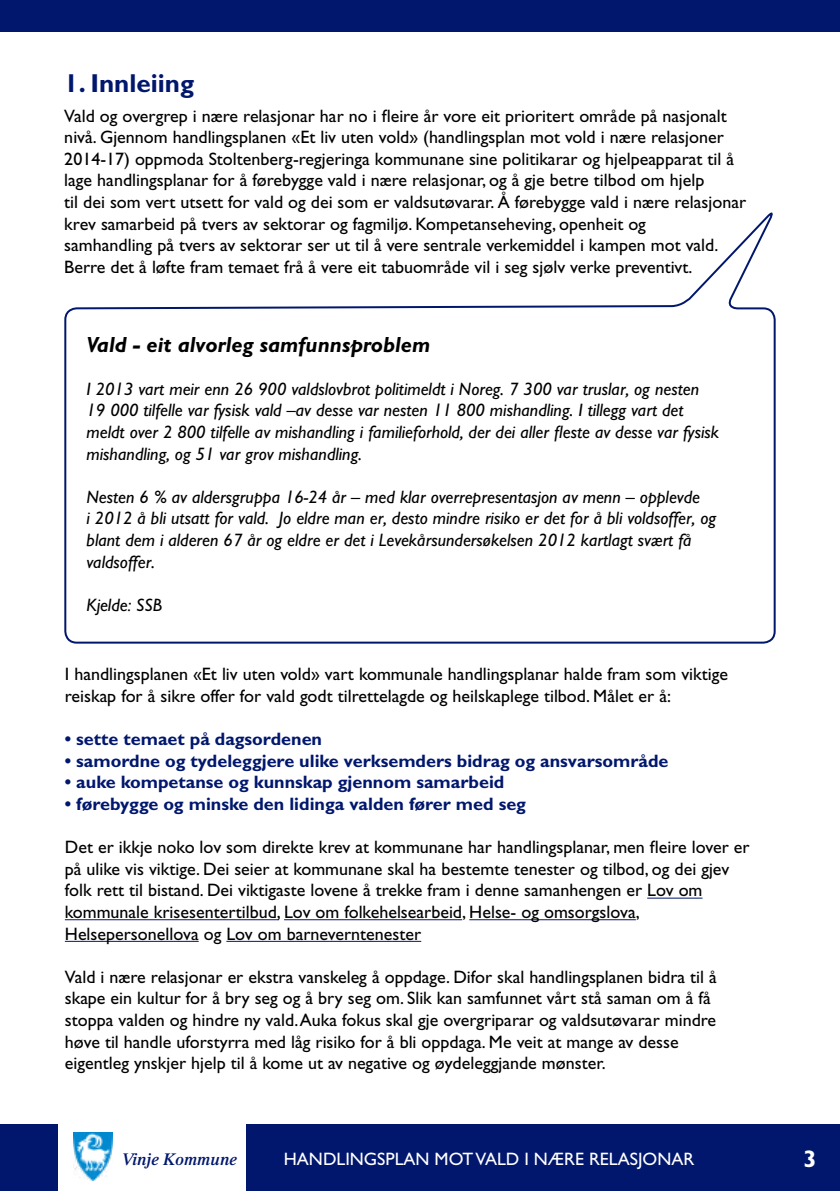
<style>
.page{position:relative;width:840px;height:1191px;background:#fff}
.page>*{position:absolute;margin:0;border:0;box-sizing:border-box;transform-origin:0 0}
.t1{font:700 26px "Gill Sans";color:#01176d}
.t2{font:700 24px "Gill Sans";color:#fff}
.t3{font:italic 700 22px "Gill Sans";color:#000}
.t4{font:18px/21.6px "Gill Sans";color:#000}
.t5{font:italic 18px/21.6px "M Gill Sans";color:#000}
.t6{font:700 18px "Gill Sans";color:#01176d}
.t7{font:18px "Gill Sans";color:#fff}
.t8{font:italic 600 17px "Times";color:#01176d}
</style>
<div class="page">
<div style="left:0;top:1124px;width:839px;height:67px;background:#01176d"></div>
<div style="left:0;top:0;width:839px;height:31px;background:#01176d"></div>
<div style="left:58px;top:1106px;width:188px;height:85px;background:#fff"></div>
<img style="left:74px;top:1132px;width:39px;height:48px">
<svg style="left:64px;top:212px;width:712px;height:432px"></svg>
<hr style="left:646px;top:897px;width:56px;height:1px;background:#01176d">
<hr style="left:65px;top:919px;width:214px;height:1px;background:#01176d">
<hr style="left:284px;top:919px;width:178px;height:1px;background:#01176d">
<hr style="left:469px;top:919px;width:166px;height:1px;background:#01176d">
<hr style="left:65px;top:941px;width:134px;height:1px;background:#01176d">
<hr style="left:226px;top:941px;width:195px;height:1px;background:#01176d">
<h1 class="t1" style="left:64px;top:68px;width:131px">1. Innleiing</h1>
<p class="t4" style="left:64px;top:105px;width:683px">Vald og overgrep i nære relasjonar har no i fleire år vore eit prioritert område på nasjonalt nivå. Gjennom handlingsplanen «Et liv uten vold» (handlingsplan mot vold i nære relasjoner 2014-17) oppmoda Stoltenberg-regjeringa kommunane sine politikarar og hjelpeapparat til å lage handlingsplanar for å førebygge vald i nære relasjonar, og å gje betre tilbod om hjelp<br>til dei som vert utsett for vald og dei som er valdsutøvarar. Å førebygge vald i nære relasjonar krev samarbeid på tvers av sektorar og fagmiljø. Kompetanseheving, openheit og<br>samhandling på tvers av sektorar ser ut til å vere sentrale verkemiddel i kampen mot vald.<br>Berre det å løfte fram temaet frå å vere eit tabuområde vil i seg sjølv verke preventivt.</p>
<p class="t3" style="left:86px;top:331px;width:345px">Vald - eit alvorleg samfunnsproblem</p>
<p class="t5" style="left:86px;top:378px;width:633px">I 2013 vart meir enn 26 900 valdslovbrot politimeldt i Noreg. 7 300 var truslar, og nesten 19 000 tilfelle var fysisk vald –av desse var nesten 11 800 mishandling. I tillegg vart det meldt over 2 800 tilfelle av mishandling i familieforhold, der dei aller fleste av desse var fysisk mishandling, og 51 var grov mishandling.</p>
<p class="t5" style="left:86px;top:486px;width:630px">Nesten 6 % av aldersgruppa 16-24 år – med klar overrepresentasjon av menn – opplevde<br>i 2012 å bli utsatt for vald. Jo eldre man er, desto mindre risiko er det for å bli voldsoffer, og blant dem i alderen 67 år og eldre er det i Levekårsundersøkelsen 2012 kartlagt svært få valdsoffer.</p>
<p class="t5" style="left:86px;top:594px;width:77px">Kjelde: SSB</p>
<p class="t4" style="left:65px;top:663px;width:664px">I handlingsplanen «Et liv uten vold» vart kommunale handlingsplanar halde fram som viktige reiskap for å sikre offer for vald godt tilrettelagde og heilskaplege tilbod. Målet er å:</p>
<p class="t6" style="left:65px;top:728px;width:258px">• sette temaet på dagsordenen</p>
<p class="t6" style="left:65px;top:750px;width:604px">• samordne og tydeleggjere ulike verksemders bidrag og ansvarsområde</p>
<p class="t6" style="left:65px;top:771px;width:441px">• auke kompetanse og kunnskap gjennom samarbeid</p>
<p class="t6" style="left:65px;top:793px;width:462px">• førebygge og minske den lidinga valden fører med seg</p>
<p class="t4" style="left:65px;top:836px;width:686px">Det er ikkje noko lov som direkte krev at kommunane har handlingsplanar, men fleire lover er på ulike vis viktige. Dei seier at kommunane skal ha bestemte tenester og tilbod, og dei gjev folk rett til bistand. Dei viktigaste lovene å trekke fram i denne samanhengen er Lov om kommunale krisesentertilbud, Lov om folkehelsearbeid, Helse- og omsorgslova, Helsepersonellova og Lov om barneverntenester</p>
<p class="t4" style="left:65px;top:965px;width:653px">Vald i nære relasjonar er ekstra vanskeleg å oppdage. Difor skal handlingsplanen bidra til å skape ein kultur for å bry seg og å bry seg om. Slik kan samfunnet vårt stå saman om å få stoppa valden og hindre ny vald. Auka fokus skal gje overgriparar og valdsutøvarar mindre høve til handle uforstyrra med låg risiko for å bli oppdaga. Me veit at mange av desse eigentleg ynskjer hjelp til å kome ut av negative og øydeleggjande mønster.</p>
<p class="t8" style="left:122px;top:1149px;width:117px">Vinje Kommune</p>
<p class="t7" style="left:283px;top:1149px;width:412px">HANDLINGSPLAN MOT VALD I NÆRE RELASJONAR</p>
<h2 class="t2" style="left:803px;top:1144px;width:15px">3</h2>
</div>
